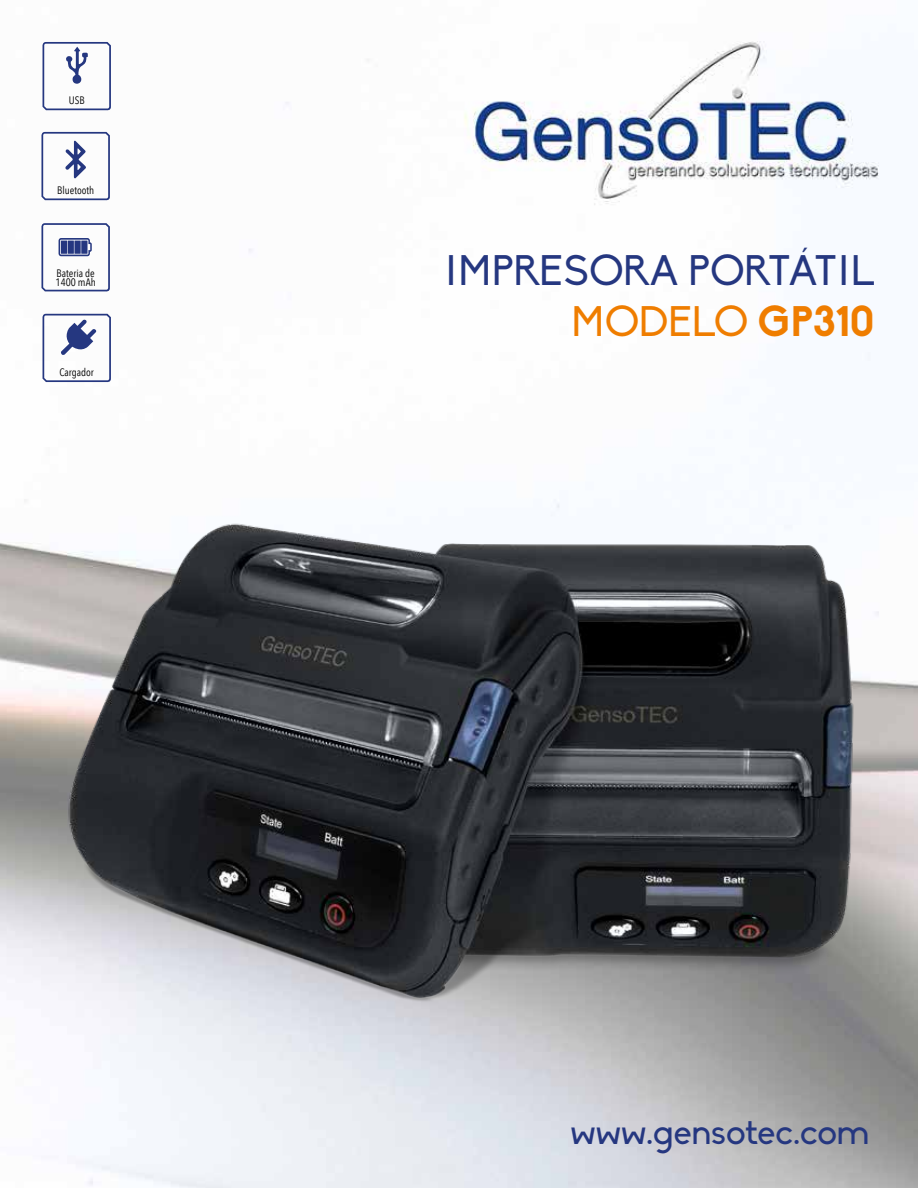
<style>
.page{position:relative;width:918px;height:1188px;background:#fff}
.page>*{position:absolute;margin:0;border:0;box-sizing:border-box;transform-origin:0 0}
.t1{font:42px/50.4px "Biko";color:#253780;text-align:right}
.t2{font:36px "Biko";color:#253780}
.t3{font:10.8px/9.6px "Avenir Next Condensed";color:#000}
.s1{color:#ef7d00}
.s2{font-weight:700;color:#ef7d00}
</style>
<div class="page">
<img style="left:0;top:41px;width:918px;height:1147px">
<svg style="left:41px;top:132px;width:69px;height:69px"></svg>
<svg style="left:41px;top:223px;width:69px;height:69px"></svg>
<div style="left:81px;top:241px;width:7px;height:13px;background:#253780"></div>
<div style="left:74px;top:241px;width:7px;height:13px;background:#253780"></div>
<div style="left:68px;top:241px;width:6px;height:13px;background:#253780"></div>
<div style="left:61px;top:241px;width:6px;height:13px;background:#253780"></div>
<svg style="left:43px;top:42px;width:68px;height:69px"></svg>
<svg style="left:43px;top:314px;width:68px;height:68px"></svg>
<img style="left:61px;top:516px;width:796px;height:496px">
<p class="t3" style="left:69px;top:95px;width:17px">USB</p>
<p class="t3" style="left:57px;top:185px;width:39px">Bluetooth</p>
<p class="t3" style="left:56px;top:268px;width:42px">Bateria de<br>1400 mAh</p>
<p class="t3" style="left:60px;top:367px;width:36px">Cargador</p>
<h1 class="t1" style="left:446px;top:247px;width:431px">IMPRESORA PORTÁTIL<br><span class="s1">MODELO</span> <span class="s2">GP310</span></h1>
<h2 class="t2" style="left:571px;top:1112px;width:300px">www.gensotec.com</h2>
</div>
